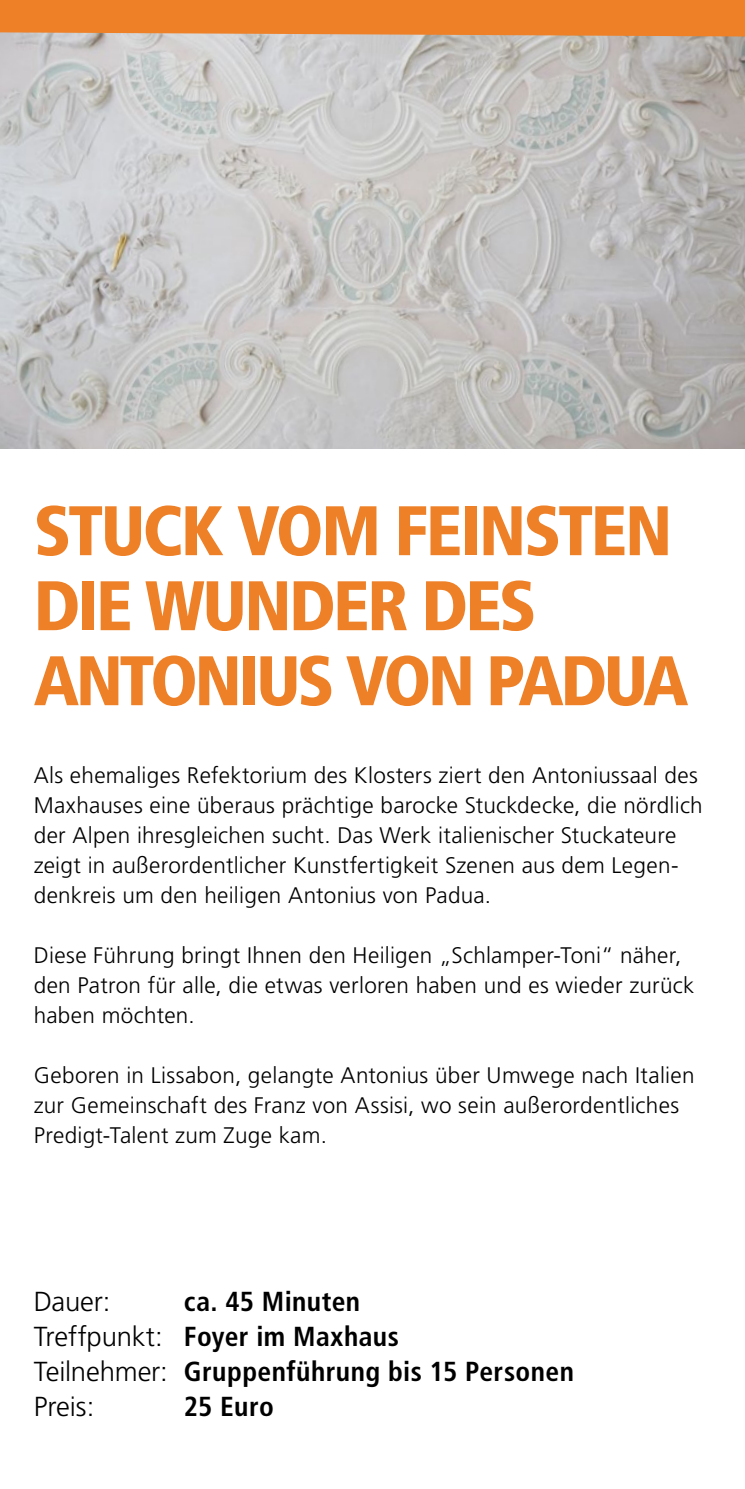
<style>
.page{position:relative;width:745px;height:1489px;background:#fff}
.page>*{position:absolute;margin:0;border:0;box-sizing:border-box;transform-origin:0 0}
.t1{font:900 condensed 70px/75px "Frutiger";letter-spacing:-.04em;color:#ee8027}
.t2{font:700 condensed 27.5px/35px "Frutiger";letter-spacing:.015em;color:#000}
.t3{font:300 27.5px "Frutiger CE";letter-spacing:-.01em;color:#000}
.t4{font:300 22.5px/30px "Frutiger";letter-spacing:.015em;color:#000}
.s1{font-family:"Frutiger CE";font-weight:300;font-stretch:normal}
</style>
<div class="page">
<img style="left:0;top:36px;width:744px;height:413px">
<div style="left:0;top:0;width:744px;height:36px;background:#ee8027"></div>
<h1 class="t1" style="left:34px;top:493px;width:655px">STUCK VOM FEINSTEN<br>DIE WUNDER DES<br>ANTONIUS VON PADUA</h1>
<p class="t4" style="left:34px;top:760px;width:670px">Als ehemaliges Refektorium des Klosters ziert den Antoniussaal des Maxhauses eine überaus prächtige barocke Stuckdecke, die nördlich der Alpen ihresgleichen sucht. Das Werk italienischer Stuckateure zeigt in außerordentlicher Kunstfertigkeit Szenen aus dem Legen&shy;denkreis um den heiligen Antonius von Padua.</p>
<p class="t4" style="left:34px;top:940px;width:661px">Diese Führung bringt Ihnen den Heiligen „Schlamper-Toni“ näher, den Patron für alle, die etwas verloren haben und es wieder zurück haben möchten.</p>
<p class="t4" style="left:34px;top:1060px;width:662px">Geboren in Lissabon, gelangte Antonius über Umwege nach Italien zur Gemeinschaft des Franz von Assisi, wo sein außerordentliches<br>Predigt-Talent zum Zuge kam.</p>
<p class="t2" style="left:34px;top:1283px;width:541px;text-indent:150px">ca. 45 Minuten<br><span class="s1">Treffpunkt:</span> Foyer im Maxhaus<br><span class="s1">Teilnehmer:</span> Gruppenführung bis 15 Personen</p>
<p class="t3" style="left:34px;top:1390px;width:62px">Preis:</p>
<p class="t2" style="left:184px;top:1388px;width:91px">25 Euro</p>
<p class="t3" style="left:34px;top:1285px;width:78px">Dauer:</p>
</div>
